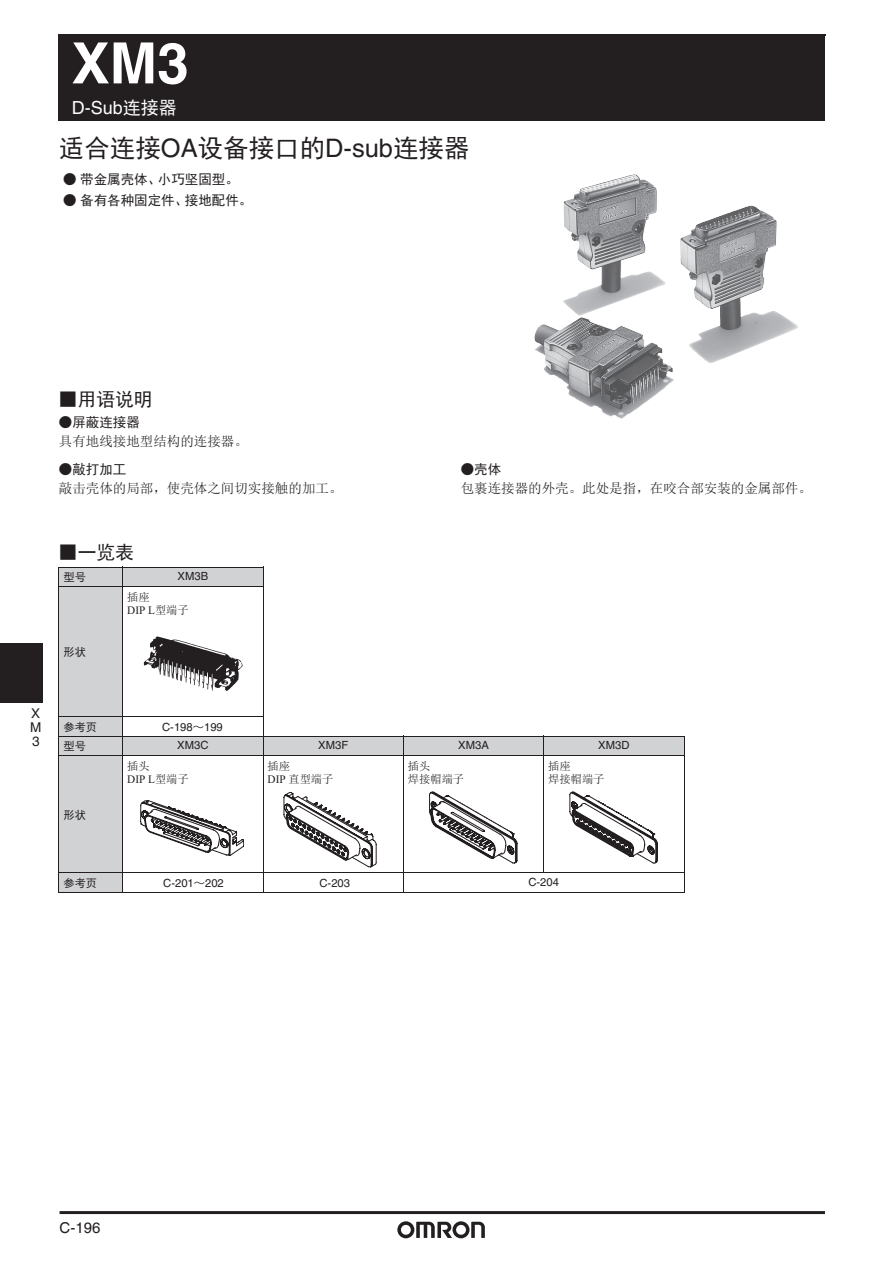
<style>
.page{position:relative;width:893px;height:1263px;background:#fff}
.page>*{position:absolute;margin:0;border:0;box-sizing:border-box;transform-origin:0 0}
.t1{font:700 57px "Helvetica";color:#fff}
.t2{font:25.5px "Sim Hei";color:#231f20}
.t3{font:18.75px "Sim Hei";color:#231f20}
.t4{font:18px "Helvetica";color:#fff}
.t5{font:15px "Helvetica";color:#231f20}
.t6{font:13.5px "Sim Sun";color:#231f20}
.t7{font:13.5px "Sim Hei";color:#231f20}
.t8{font:13.5px/13.8px "Helvetica";color:#231f20;text-align:justify}
.t9{font:11.25px "Helvetica";color:#231f20}
.t10{font:11.25px/12.8px "Sim Sun";color:#231f20}
.t11{font:11.25px "Sim Hei";color:#231f20}
.t12{font:11.25px "Times New Roman";color:#231f20}
.s1{font-family:"Sim Hei"}
.s2{font-family:"Helvetica"}
.s3{font-family:"Sim Sun"}
.s4{font-family:"Times New Roman"}
</style>
<div class="page">
<div style="left:59px;top:567px;width:204px;height:19px;background:#d1d2d4"></div>
<div style="left:59px;top:575px;width:64px;height:317px;background:#d1d2d4"></div>
<div style="left:59px;top:736px;width:625px;height:20px;background:#d1d2d4"></div>
<div style="left:59px;top:35px;width:765px;height:85px;background:#231f20"></div>
<hr style="left:59px;top:34px;width:766px;height:2px;background:#231f20">
<hr style="left:824px;top:35px;width:1px;height:86px;background:#231f20">
<hr style="left:58px;top:119px;width:766px;height:2px;background:#231f20">
<hr style="left:58px;top:34px;width:2px;height:86px;background:#231f20">
<img style="left:563px;top:174px;width:235px;height:189px">
<hr style="left:59px;top:567px;width:1px;height:325px;background:#231f20">
<hr style="left:122px;top:567px;width:1px;height:326px;background:#231f20">
<hr style="left:263px;top:567px;width:1px;height:326px;background:#231f20">
<hr style="left:403px;top:736px;width:1px;height:157px;background:#231f20">
<hr style="left:543px;top:736px;width:1px;height:137px;background:#231f20">
<hr style="left:684px;top:736px;width:1px;height:156px;background:#231f20">
<hr style="left:59px;top:567px;width:205px;height:1px;background:#231f20">
<hr style="left:59px;top:586px;width:205px;height:1px;background:#231f20">
<hr style="left:59px;top:716px;width:205px;height:1px;background:#231f20">
<hr style="left:59px;top:736px;width:626px;height:1px;background:#231f20">
<hr style="left:59px;top:755px;width:626px;height:1px;background:#231f20">
<hr style="left:59px;top:873px;width:626px;height:1px;background:#231f20">
<hr style="left:59px;top:892px;width:626px;height:1px;background:#231f20">
<img style="left:143px;top:636px;width:100px;height:55px">
<svg style="left:140px;top:800px;width:104px;height:56px"></svg>
<svg style="left:284px;top:792px;width:92px;height:75px"></svg>
<svg style="left:429px;top:792px;width:88px;height:71px"></svg>
<svg style="left:570px;top:792px;width:88px;height:71px"></svg>
<hr style="left:60px;top:1211px;width:765px;height:3px;background:#231f20">
<svg style="left:397px;top:1221px;width:88px;height:17px"></svg>
<div style="left:0;top:643px;width:43px;height:59px;background:#231f20"></div>
<h1 class="t1" style="left:72px;top:29px;width:119px">XM3</h1>
<h3 class="t4" style="left:72px;top:97px;width:106px">D-Sub<span class="s1">连接器</span></h3>
<h2 class="t2" style="left:59px;top:135px;width:412px">适合连接<span class="s2">OA</span>设备接口的<span class="s2">D-sub</span>连接器</h2>
<p class="t7" style="left:63px;top:172px;width:177px">● 带金属壳体、小巧坚固型。</p>
<p class="t7" style="left:63px;top:193px;width:191px">● 备有各种固定件、接地配件。</p>
<h3 class="t3" style="left:59px;top:390px;width:95px">■用语说明</h3>
<p class="t7" style="left:59px;top:415px;width:83px">●屏蔽连接器</p>
<p class="t6" style="left:59px;top:435px;width:191px">具有地线接地型结构的连接器。</p>
<p class="t7" style="left:59px;top:462px;width:69px">●敲打加工</p>
<p class="t6" style="left:59px;top:482px;width:285px">敲击壳体的局部，使壳体之间切实接触的加工。</p>
<h3 class="t3" style="left:59px;top:543px;width:76px">■一览表</h3>
<p class="t11" style="left:63px;top:572px;width:24px">型号</p>
<p class="t9" style="left:178px;top:569px;width:32px">XM3B</p>
<p class="t11" style="left:63px;top:646px;width:24px">形状</p>
<p class="t10" style="left:127px;top:590px;width:24px">插座</p>
<p class="t12" style="left:127px;top:602px;width:63px">DIP L<span class="s3">型端子</span></p>
<p class="t7" style="left:461px;top:462px;width:42px">●壳体</p>
<p class="t6" style="left:461px;top:482px;width:353px">包裹连接器的外壳。此处是指，在咬合部安装的金属部件。</p>
<p class="t8" style="left:30px;top:707px;width:13px">X M 3</p>
<p class="t11" style="left:63px;top:721px;width:35px">参考页</p>
<p class="t9" style="left:162px;top:720px;width:62px">C-198<span class="s1">～</span>199</p>
<p class="t11" style="left:63px;top:741px;width:24px">型号</p>
<p class="t9" style="left:177px;top:738px;width:33px">XM3C</p>
<p class="t9" style="left:318px;top:738px;width:32px">XM3F</p>
<p class="t9" style="left:458px;top:738px;width:32px">XM3A</p>
<p class="t9" style="left:598px;top:738px;width:33px">XM3D</p>
<p class="t11" style="left:63px;top:809px;width:24px">形状</p>
<p class="t10" style="left:127px;top:759px;width:24px">插头</p>
<p class="t12" style="left:127px;top:771px;width:63px">DIP L<span class="s3">型端子</span></p>
<p class="t10" style="left:268px;top:759px;width:67px">插座<br><span class="s4">DIP</span> 直型端子</p>
<p class="t10" style="left:408px;top:759px;width:58px">插头<br>焊接帽端子</p>
<p class="t10" style="left:548px;top:759px;width:58px">插座<br>焊接帽端子</p>
<p class="t11" style="left:63px;top:877px;width:35px">参考页</p>
<p class="t9" style="left:163px;top:877px;width:62px">C-201<span class="s1">～</span>202</p>
<p class="t9" style="left:319px;top:877px;width:32px">C-203</p>
<p class="t9" style="left:528px;top:875px;width:32px">C-204</p>
<p class="t5" style="left:60px;top:1219px;width:42px">C-196</p>
</div>
